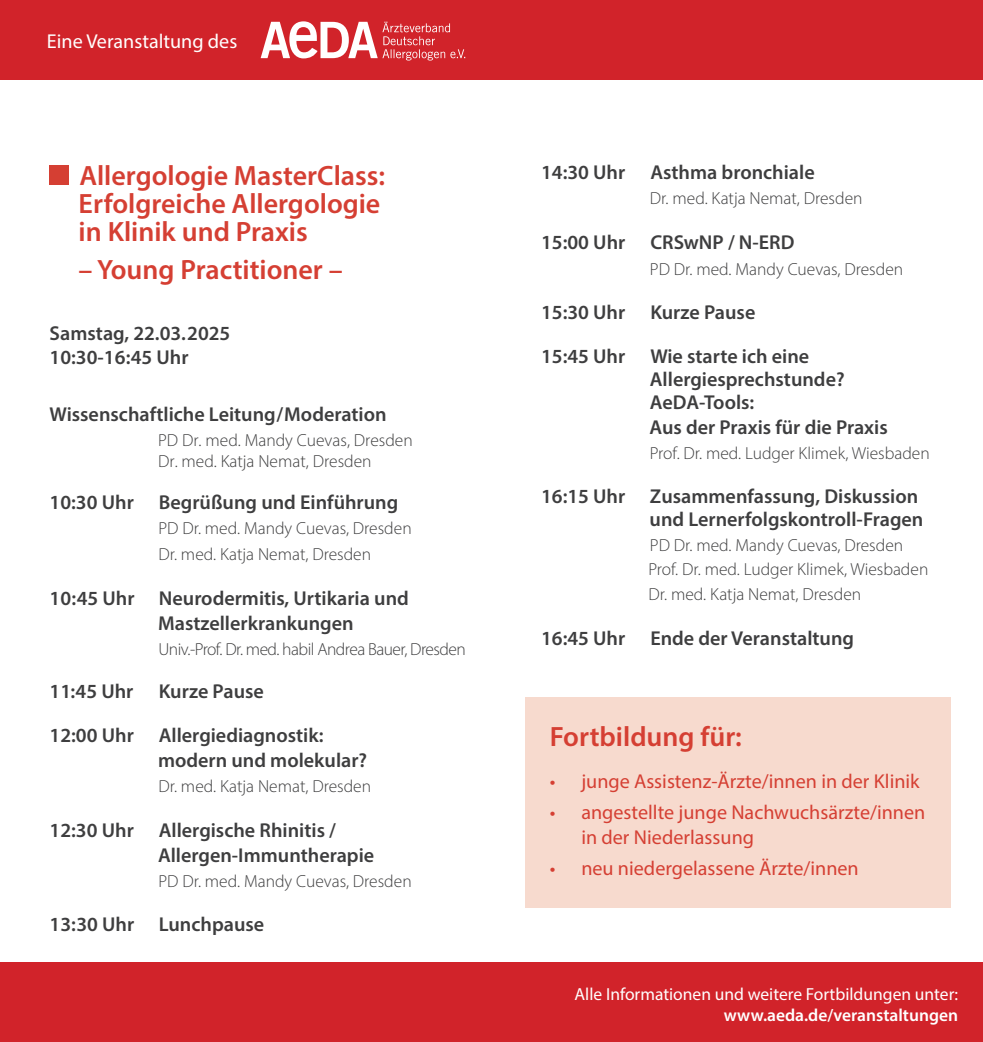
<style>
.page{position:relative;width:983px;height:1042px;background:#fff}
.page>*{position:absolute;margin:0;border:0;box-sizing:border-box;transform-origin:0 0}
.t1{font:600 28px/28px "Myriad Pro";color:#d53f33}
.t2{font:600 20.12px/25.2px "Myriad Pro";color:#3e3e3f}
.t3{font:20.12px/24.5px "Myriad Pro";color:#d53f33}
.t4{font:20.12px "Myriad Pro";color:#fff}
.t5{font:300 17.5px/24.2px "Myriad Pro";color:#3e3e3f}
.t6{font:17.5px "Myriad Pro";color:#fff}
.t7{font:300 17.5px "Myriad Pro";letter-spacing:-.03em;color:#3e3e3f}
.t8{font:600 17.5px "Myriad Pro";color:#fff}
</style>
<div class="page">
<div style="left:0;top:962px;width:496px;height:80px;background:#d1232a"></div>
<div style="left:0;top:0;width:496px;height:79px;background:#d1232a"></div>
<div style="left:49px;top:165px;width:20px;height:19px;background:#d53f33"></div>
<div style="left:486px;top:962px;width:496px;height:80px;background:#d1232a"></div>
<div style="left:486px;top:0;width:496px;height:79px;background:#d1232a"></div>
<svg style="left:260px;top:21px;width:205px;height:40px"></svg>
<div style="left:525px;top:697px;width:425px;height:211px;background:#f7dace"></div>
<p class="t4" style="left:47px;top:29px;width:192px">Eine Veranstaltung des</p>
<h1 class="t1" style="left:79px;top:161px;width:308px">Allergologie MasterClass:<br>Erfolgreiche Allergologie in Klinik und Praxis</h1>
<h1 class="t1" style="left:79px;top:255px;width:265px">– Young Practitioner –</h1>
<p class="t2" style="left:50px;top:321px;width:182px;line-height:24.2px">Samstag, 22.03.2025<br>10:30-16:45 Uhr</p>
<p class="t2" style="left:50px;top:401px;width:338px">Wissenschaftliche Leitung/Moderation</p>
<p class="t5" style="left:158px;top:430px;width:256px;line-height:21px">PD Dr. med. Mandy Cuevas, Dresden<br>Dr. med. Katja Nemat, Dresden</p>
<p class="t2" style="left:50px;top:489px;width:350px">10:30 Uhr Begrüßung und Einführung</p>
<p class="t5" style="left:158px;top:516px;width:255px;line-height:25.2px">PD Dr. med. Mandy Cuevas, Dresden<br>Dr. med. Katja Nemat, Dresden</p>
<p class="t2" style="left:158px;top:585px;width:252px;text-indent:-108px">10:45 Uhr Neurodermitis, Urtikaria und<br>Mastzellerkrankungen</p>
<p class="t7" style="left:158px;top:639px;width:309px">Univ.-Prof. Dr. med. habil Andrea Bauer, Dresden</p>
<p class="t2" style="left:50px;top:678px;width:85px">11:45 Uhr</p>
<p class="t2" style="left:159px;top:678px;width:106px">Kurze Pause</p>
<p class="t2" style="left:158px;top:722px;width:210px;text-indent:-108px">12:00 Uhr Allergiediagnostik: modern und molekular?</p>
<p class="t5" style="left:158px;top:774px;width:214px">Dr. med. Katja Nemat, Dresden</p>
<p class="t2" style="left:158px;top:817px;width:218px;text-indent:-108px">12:30 Uhr Allergische Rhinitis /<br>Allergen-Immuntherapie</p>
<p class="t5" style="left:158px;top:869px;width:255px">PD Dr. med. Mandy Cuevas, Dresden</p>
<p class="t2" style="left:50px;top:911px;width:216px">13:30 Uhr Lunchpause</p>
<p class="t2" style="left:541px;top:159px;width:275px">14:30 Uhr Asthma bronchiale</p>
<p class="t5" style="left:649px;top:186px;width:214px">Dr. med. Katja Nemat, Dresden</p>
<p class="t2" style="left:541px;top:229px;width:255px">15:00 Uhr CRSwNP / N-ERD</p>
<p class="t5" style="left:649px;top:256px;width:255px">PD Dr. med. Mandy Cuevas, Dresden</p>
<p class="t2" style="left:541px;top:299px;width:216px">15:30 Uhr Kurze Pause</p>
<p class="t2" style="left:649px;top:344px;width:196px;line-height:22.8px;text-indent:-109px">15:45 Uhr Wie starte ich eine<br>Allergiesprechstunde?<br>AeDA-Tools:</p>
<p class="t2" style="left:649px;top:414px;width:240px">Aus der Praxis für die Praxis</p>
<p class="t5" style="left:649px;top:441px;width:281px">Prof. Dr. med. Ludger Klimek, Wiesbaden</p>
<p class="t2" style="left:541px;top:485px;width:384px;line-height:22.8px;text-align:right">16:15 Uhr Zusammenfassung, Diskussion und Lernerfolgskontroll-Fragen</p>
<p class="t5" style="left:648px;top:533px;width:281px">PD Dr. med. Mandy Cuevas, Dresden<br>Prof. Dr. med. Ludger Klimek, Wiesbaden<br>Dr. med. Katja Nemat, Dresden</p>
<p class="t2" style="left:541px;top:625px;width:314px">16:45 Uhr Ende der Veranstaltung</p>
<h1 class="t1" style="left:549px;top:722px;width:193px">Fortbildung für:</h1>
<p class="t3" style="left:549px;top:768px;width:371px">• junge Assistenz-Ärzte/innen in der Klinik</p>
<p class="t3" style="left:581px;top:800px;width:345px;text-indent:-31px">• angestellte junge Nachwuchsärzte/innen in der Niederlassung</p>
<p class="t3" style="left:549px;top:856px;width:310px">• neu niedergelassene Ärzte/innen</p>
<p class="t6" style="left:539px;top:979px;width:385px">Alle Informationen und weitere Fortbildungen unter:</p>
<p class="t6" style="left:574px;top:983px;width:385px">Alle Informationen und weitere Fortbildungen unter:</p>
<p class="t8" style="left:723px;top:1003px;width:236px">www.aeda.de/veranstaltungen</p>
</div>
